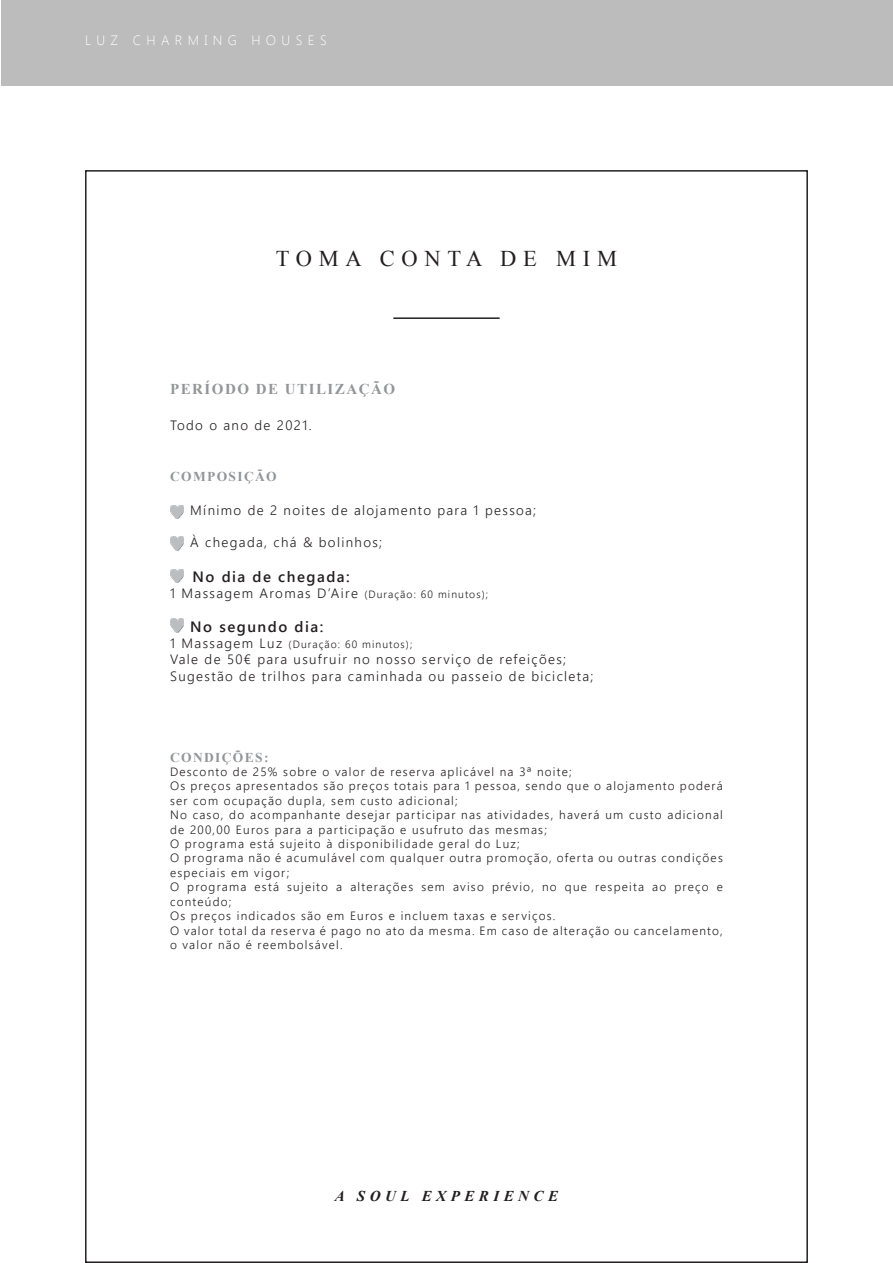
<style>
.page{position:relative;width:893px;height:1263px;background:#fff}
.page>*{position:absolute;margin:0;border:0;box-sizing:border-box;transform-origin:0 0}
.t1{font:22.5px "Times New Roman";letter-spacing:.3em;color:#231f20}
.t2{font:600 15px "Segoe UI";letter-spacing:.1em;color:#231f20}
.t3{font:700 15px "Times New Roman";letter-spacing:.1em;color:#939598}
.t4{font:italic 700 15px "Times New Roman";letter-spacing:.3em;color:#231f20}
.t5{font:300 13.5px/16.2px "Segoe UI";letter-spacing:.1em;color:#231f20}
.t6{font:700 13.5px "Times New Roman";letter-spacing:.1em;color:#939598}
.t7{font:300 13.5px "Segoe UI";letter-spacing:.4em;color:#fff}
.t8{font:300 12px/14.4px "Segoe UI";letter-spacing:.1em;color:#231f20}
.t9{font:300 10.5px "Segoe UI";letter-spacing:.1em;color:#231f20}
.s1{font-size:10.5px}
.s2{font-size:13.5px}
</style>
<div class="page">
<div style="left:1px;top:1px;width:891px;height:85px;background:#bdbcbc"></div>
<hr style="left:393px;top:317px;width:107px;height:2px;background:#231f20">
<img style="left:170px;top:505px;width:13px;height:14px">
<svg style="left:170px;top:537px;width:13px;height:13px"></svg>
<img style="left:170px;top:569px;width:13px;height:14px">
<svg style="left:170px;top:619px;width:13px;height:13px"></svg>
<p class="t7" style="left:85px;top:31px;width:243px">LUZ CHARMING HOUSES</p>
<h1 class="t1" style="left:276px;top:243px;width:343px">TOMA CONTA DE MIM</h1>
<p class="t3" style="left:170px;top:379px;width:227px">PERÍODO DE UTILIZAÇÃO</p>
<p class="t5" style="left:170px;top:417px;width:143px">Todo o ano de 2021.</p>
<p class="t6" style="left:170px;top:467px;width:108px">COMPOSIÇÃO</p>
<p class="t5" style="left:190px;top:502px;width:347px">Mínimo de 2 noites de alojamento para 1 pessoa;</p>
<p class="t5" style="left:190px;top:534px;width:193px">À chegada, chá &amp; bolinhos;</p>
<p class="t2" style="left:193px;top:564px;width:159px">No dia de chegada:</p>
<p class="t5" style="left:170px;top:585px;width:320px">1 Massagem Aromas D’Aire <span class="s1">(Duração: 60 minutos);</span></p>
<p class="t2" style="left:190px;top:615px;width:135px">No segundo dia:</p>
<p class="t9" style="left:170px;top:636px;width:244px"><span class="s2">1 Massagem Luz</span> (Duração: 60 minutos);</p>
<p class="t5" style="left:170px;top:651px;width:425px">Vale de 50€ para usufruir no nosso serviço de refeições;<br>Sugestão de trilhos para caminhada ou passeio de bicicleta;</p>
<p class="t6" style="left:170px;top:748px;width:100px">CONDIÇÕES:</p>
<p class="t8" style="left:170px;top:764px;width:554px">Desconto de 25% sobre o valor de reserva aplicável na 3ª noite;<br>Os preços apresentados são preços totais para 1 pessoa, sendo que o alojamento poderá ser com ocupação dupla, sem custo adicional;<br>No caso, do acompanhante desejar participar nas atividades, haverá um custo adicional de 200,00 Euros para a participação e usufruto das mesmas;<br>O programa está sujeito à disponibilidade geral do Luz;<br>O programa não é acumulável com qualquer outra promoção, oferta ou outras condições especiais em vigor;<br>O programa está sujeito a alterações sem aviso prévio, no que respeita ao preço e conteúdo;<br>Os preços indicados são em Euros e incluem taxas e serviços.<br>O valor total da reserva é pago no ato da mesma. Em caso de alteração ou cancelamento, o valor não é reembolsável.</p>
<p class="t4" style="left:335px;top:1185px;width:225px">A SOUL EXPERIENCE</p>
</div>
